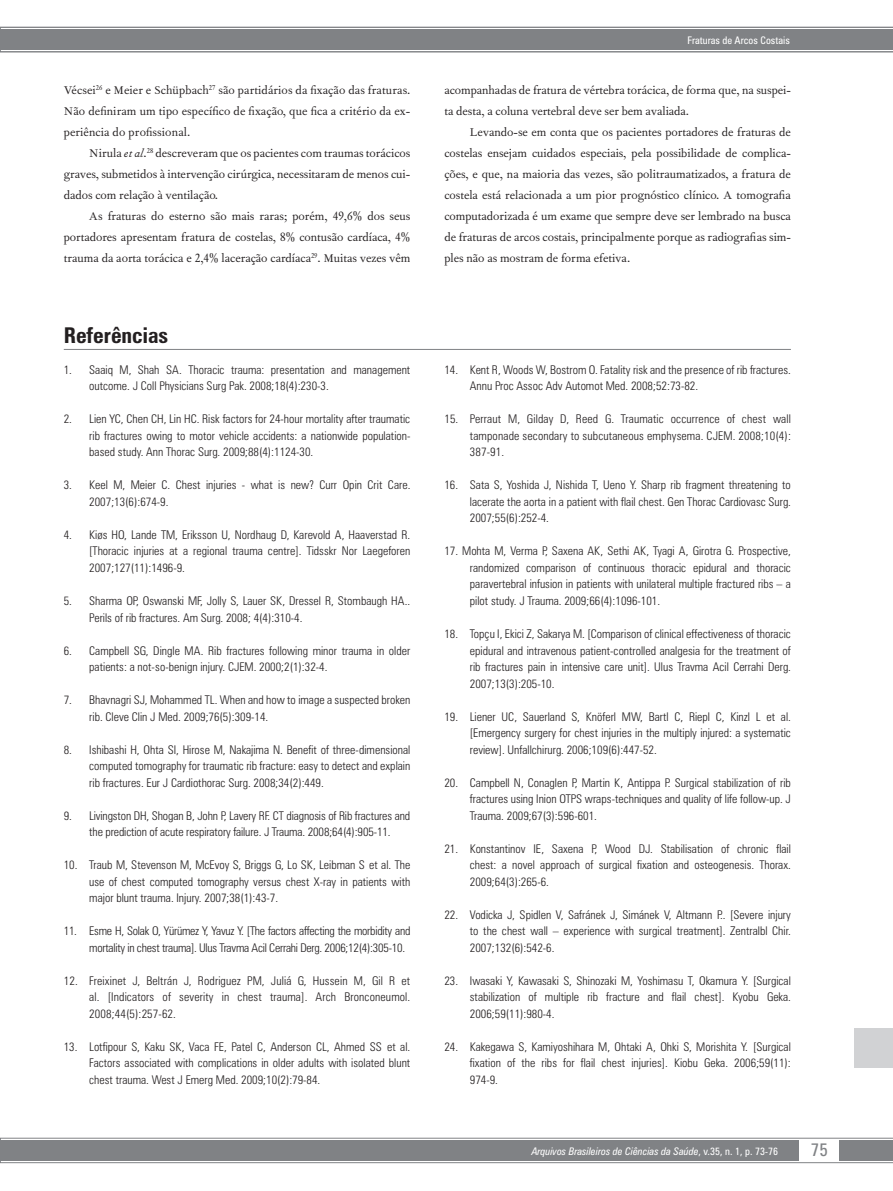
<style>
.page{position:relative;width:893px;height:1191px;background:#fff}
.page>*{position:absolute;margin:0;border:0;box-sizing:border-box;transform-origin:0 0}
.z07_0_referencias_ti{font:700 condensed 21.75px "Zurich BT";color:#231f20}
.t1{font:condensed 18px "Zurich BT";color:#808285}
.z05_1_texto_txt{font:13.5px/21px "Fournier MT Std";color:#231f20;text-align:justify}
.z07_1_referencias{font:300 condensed 12px/16.5px "Zurich BT";color:#231f20;text-align:justify}
.z07_1_referencias-2{font:300 condensed 12px/16.5px "Zurich BT";letter-spacing:-.02em;color:#231f20}
.t2{font:italic condensed 10.5px "Zurich BT";color:#fff}
.z09_1_cabecalho{font:condensed 10.5px "Zurich BT";color:#fff}
.s1{font-style:italic}
.s2{font-style:normal}
</style>
<div class="page">
<svg style="left:0;top:1137px;width:893px;height:26px;background:#8f9194"></svg>
<div style="left:800px;top:1139px;width:39px;height:22px;background:#fff"></div>
<div style="left:855px;top:1027px;width:38px;height:40px;background:#d1d2d4"></div>
<svg style="left:0;top:27px;width:893px;height:25px;background:#8a8c8f"></svg>
<hr style="left:64px;top:349px;width:727px;height:1px;background:#808285">
<p class="z05_1_texto_txt" style="left:64px;top:79px;width:348px">Vécsei<sup>26</sup> e Meier e Schüpbach<sup>27</sup> são partidários da fixação das fraturas.<br>Não definiram um tipo específico de fixação, que fica a critério da ex&shy;periência do profissional.</p>
<p class="z05_1_texto_txt" style="left:64px;top:142px;width:348px;text-indent:26px">Nirula <span class="s1">et al.</span><sup>28</sup> descreveram que os pacientes com traumas torácicos graves, submetidos à intervenção cirúrgica, necessitaram de menos cui&shy;dados com relação à ventilação.</p>
<p class="z05_1_texto_txt" style="left:64px;top:205px;width:348px;text-indent:26px">As fraturas do esterno são mais raras; porém, 49,6% dos seus portadores apresentam fratura de costelas, 8% contusão cardíaca, 4% trauma da aorta torácica e 2,4% laceração cardíaca<sup>29</sup>. Muitas vezes vêm</p>
<p class="z07_0_referencias_ti" style="left:64px;top:322px;width:106px">Referências</p>
<p class="z07_1_referencias" style="left:89px;top:361px;width:323px;text-indent:-26px">1. Saaiq M, Shah SA. Thoracic trauma: presentation and management outcome. J Coll Physicians Surg Pak. 2008;18(4):230-3.</p>
<p class="z07_1_referencias" style="left:89px;top:411px;width:323px;text-indent:-26px">2. Lien YC, Chen CH, Lin HC. Risk factors for 24-hour mortality after traumatic rib fractures owing to motor vehicle accidents: a nationwide population&shy;based study. Ann Thorac Surg. 2009;88(4):1124-30.</p>
<p class="z07_1_referencias" style="left:89px;top:477px;width:323px;text-indent:-26px">3. Keel M, Meier C. Chest injuries - what is new? Curr Opin Crit Care.<br>2007;13(6):674-9.</p>
<p class="z07_1_referencias" style="left:89px;top:526px;width:323px;text-indent:-26px">4. Kiøs HO, Lande TM, Eriksson U, Nordhaug D, Karevold A, Haaverstad R. [Thoracic injuries at a regional trauma centre]. Tidsskr Nor Laegeforen 2007;127(11):1496-9.</p>
<p class="z07_1_referencias" style="left:89px;top:592px;width:323px;text-indent:-26px">5. Sharma OP, Oswanski MF, Jolly S, Lauer SK, Dressel R, Stombaugh HA..<br>Perils of rib fractures. Am Surg. 2008; 4(4):310-4.</p>
<p class="z07_1_referencias" style="left:89px;top:642px;width:322px;text-indent:-26px">6. Campbell SG, Dingle MA. Rib fractures following minor trauma in older patients: a not-so-benign injury. CJEM. 2000;2(1):32-4.</p>
<p class="z07_1_referencias" style="left:89px;top:691px;width:323px;text-indent:-26px">7. Bhavnagri SJ, Mohammed TL. When and how to image a suspected broken rib. Cleve Clin J Med. 2009;76(5):309-14.</p>
<p class="z07_1_referencias" style="left:89px;top:741px;width:323px;text-indent:-26px">8. Ishibashi H, Ohta SI, Hirose M, Nakajima N. Benefit of three-dimensional computed tomography for traumatic rib fracture: easy to detect and explain rib fractures. Eur J Cardiothorac Surg. 2008;34(2):449.</p>
<p class="z07_1_referencias" style="left:64px;top:807px;width:348px;text-align:center">9. Livingston DH, Shogan B, John P, Lavery RF. CT diagnosis of Rib fractures and the prediction of acute respiratory failure. J Trauma. 2008;64(4):905-11.</p>
<p class="z07_1_referencias" style="left:89px;top:856px;width:323px;text-indent:-26px">10. Traub M, Stevenson M, McEvoy S, Briggs G, Lo SK, Leibman S et al. The use of chest computed tomography versus chest X-ray in patients with major blunt trauma. Injury. 2007;38(1):43-7.</p>
<p class="z07_1_referencias-2" style="left:89px;top:922px;width:323px;text-indent:-26px">11. Esme H, Solak O, Yürümez Y, Yavuz Y. [The factors affecting the morbidity and mortality in chest trauma]. Ulus Travma Acil Cerrahi Derg. 2006;12(4):305-10.</p>
<p class="z07_1_referencias" style="left:89px;top:972px;width:323px;text-indent:-26px">12. Freixinet J, Beltrán J, Rodriguez PM, Juliá G, Hussein M, Gil R et al. [Indicators of severity in chest trauma]. Arch Bronconeumol.<br>2008;44(5):257-62.</p>
<p class="z07_1_referencias" style="left:89px;top:1038px;width:323px;text-indent:-26px">13. Lotfipour S, Kaku SK, Vaca FE, Patel C, Anderson CL, Ahmed SS et al.<br>Factors associated with complications in older adults with isolated blunt chest trauma. West J Emerg Med. 2009;10(2):79-84.</p>
<p class="z09_1_cabecalho" style="left:688px;top:34px;width:104px">Fraturas de Arcos Costais</p>
<p class="z05_1_texto_txt" style="left:444px;top:79px;width:348px">acompanhadas de fratura de vértebra torácica, de forma que, na suspei&shy;ta desta, a coluna vertebral deve ser bem avaliada.</p>
<p class="z05_1_texto_txt" style="left:444px;top:121px;width:348px;text-indent:26px">Levando-se em conta que os pacientes portadores de fraturas de costelas ensejam cuidados especiais, pela possibilidade de complica&shy;ções, e que, na maioria das vezes, são politraumatizados, a fratura de costela está relacionada a um pior prognóstico clínico. A tomografia computadorizada é um exame que sempre deve ser lembrado na busca de fraturas de arcos costais, principalmente porque as radiografias sim&shy;ples não as mostram de forma efetiva.</p>
<p class="z07_1_referencias" style="left:470px;top:361px;width:323px;text-indent:-26px">14. Kent R, Woods W, Bostrom O. Fatality risk and the presence of rib fractures.<br>Annu Proc Assoc Adv Automot Med. 2008;52:73-82.</p>
<p class="z07_1_referencias" style="left:470px;top:411px;width:323px;text-indent:-26px">15. Perraut M, Gilday D, Reed G. Traumatic occurrence of chest wall tamponade secondary to subcutaneous emphysema. CJEM. 2008;10(4):<br>387-91.</p>
<p class="z07_1_referencias" style="left:470px;top:477px;width:323px;text-indent:-26px">16. Sata S, Yoshida J, Nishida T, Ueno Y. Sharp rib fragment threatening to lacerate the aorta in a patient with flail chest. Gen Thorac Cardiovasc Surg.<br>2007;55(6):252-4.</p>
<p class="z07_1_referencias" style="left:470px;top:543px;width:323px;text-indent:-26px">17. Mohta M, Verma P, Saxena AK, Sethi AK, Tyagi A, Girotra G. Prospective, randomized comparison of continuous thoracic epidural and thoracic paravertebral infusion in patients with unilateral multiple fractured ribs – a pilot study. J Trauma. 2009;66(4):1096-101.</p>
<p class="z07_1_referencias" style="left:470px;top:625px;width:323px;text-indent:-26px">18. Topçu I, Ekici Z, Sakarya M. [Comparison of clinical effectiveness of thoracic epidural and intravenous patient-controlled analgesia for the treatment of rib fractures pain in intensive care unit]. Ulus Travma Acil Cerrahi Derg.<br>2007;13(3):205-10.</p>
<p class="z07_1_referencias" style="left:470px;top:708px;width:323px;text-indent:-26px">19. Liener UC, Sauerland S, Knöferl MW, Bartl C, Riepl C, Kinzl L et al. [Emergency surgery for chest injuries in the multiply injured: a systematic review]. Unfallchirurg. 2006;109(6):447-52.</p>
<p class="z07_1_referencias" style="left:470px;top:774px;width:323px;text-indent:-26px">20. Campbell N, Conaglen P, Martin K, Antippa P. Surgical stabilization of rib fractures using Inion OTPS wraps-techniques and quality of life follow-up. J Trauma. 2009;67(3):596-601.</p>
<p class="z07_1_referencias" style="left:470px;top:840px;width:323px;text-indent:-26px">21. Konstantinov IE, Saxena P, Wood DJ. Stabilisation of chronic flail chest: a novel approach of surgical fixation and osteogenesis. Thorax.<br>2009;64(3):265-6.</p>
<p class="z07_1_referencias" style="left:470px;top:906px;width:322px;text-indent:-26px">22. Vodicka J, Spidlen V, Safránek J, Simánek V, Altmann P.. [Severe injury to the chest wall – experience with surgical treatment]. Zentralbl Chir.<br>2007;132(6):542-6.</p>
<p class="z07_1_referencias" style="left:470px;top:972px;width:323px;text-indent:-26px">23. Iwasaki Y, Kawasaki S, Shinozaki M, Yoshimasu T, Okamura Y. [Surgical stabilization of multiple rib fracture and flail chest]. Kyobu Geka.<br>2006;59(11):980-4.</p>
<p class="z07_1_referencias" style="left:470px;top:1038px;width:323px;text-indent:-26px">24. Kakegawa S, Kamiyoshihara M, Ohtaki A, Ohki S, Morishita Y. [Surgical fixation of the ribs for flail chest injuries]. Kiobu Geka. 2006;59(11):<br>974-9.</p>
<p class="t2" style="left:532px;top:1144px;width:248px">Arquivos Brasileiros de Ciências da Saúde<span class="s2">, v.35, n. 1, p. 73-76</span></p>
<h2 class="t1" style="left:811px;top:1138px;width:19px">75</h2>
</div>
